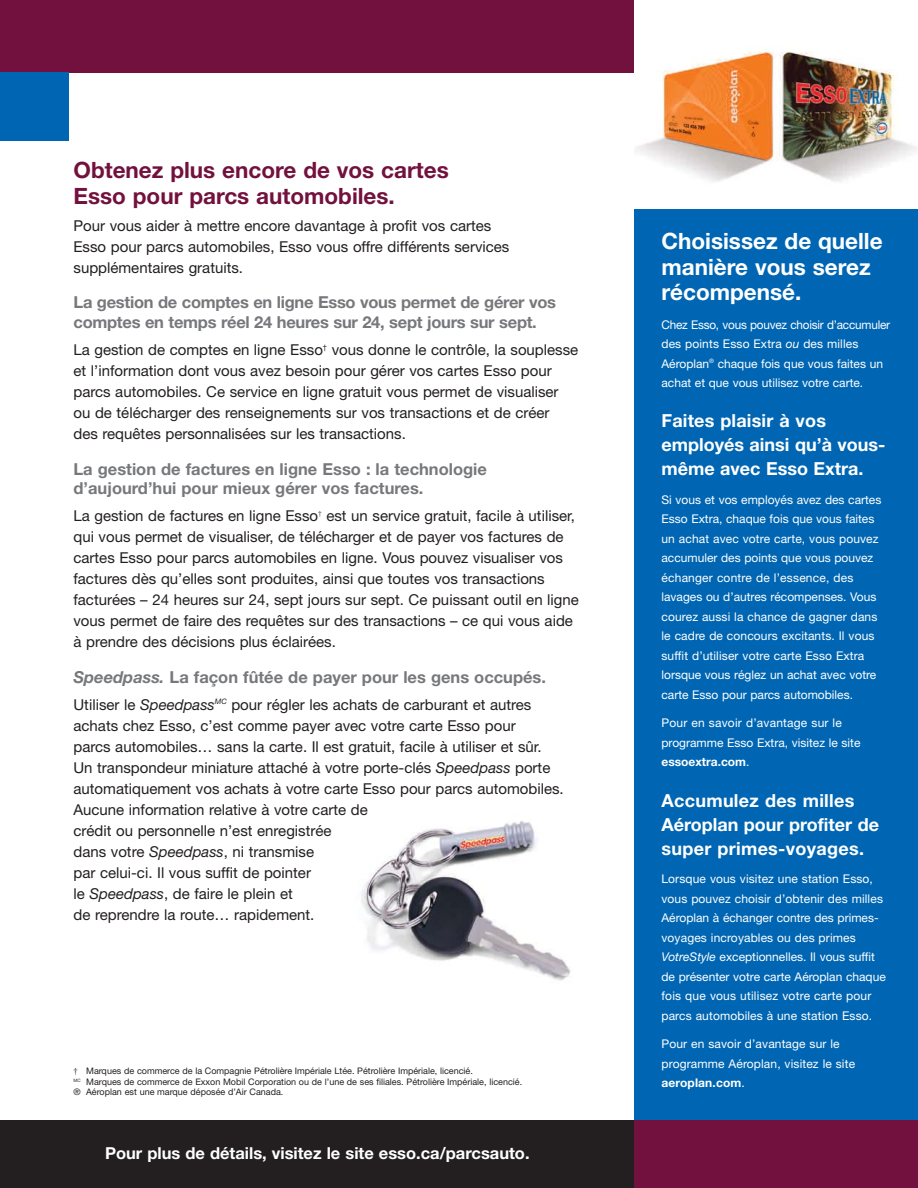
<style>
.page{position:relative;width:918px;height:1188px;background:#fff}
.page>*{position:absolute;margin:0;border:0;box-sizing:border-box;transform-origin:0 0}
.t1{font:700 22.5px/25.5px "Helvetica Neue";color:#72113d}
.t2{font:700 22.5px/25.5px "Helvetica Neue";color:#fff}
.t3{font:700 18px/24px "Helvetica Neue";color:#fff}
.t4{font:700 16.5px/19.5px "Helvetica Neue";color:#77787b}
.t5{font:700 16.5px "Helvetica Neue";color:#fff}
.t6{font:15px/21px "Helvetica Neue";color:#231f20}
.t7{font:12px/19.5px "Helvetica Neue";color:#fff}
.t8{font:9px/10.5px "Helvetica Neue";color:#231f20}
.s1{font-style:italic}
.s2{font-family:"Adobe Garamond"}
.s3{font-weight:700}
</style>
<div class="page">
<div style="left:0;top:0;width:918px;height:73px;background:#72113d"></div>
<div style="left:0;top:72px;width:68px;height:69px;background:#0066b3"></div>
<div style="left:0;top:1120px;width:918px;height:68px;background:#231f20"></div>
<img style="left:361px;top:821px;width:210px;height:160px">
<div style="left:634px;top:0;width:284px;height:1188px;background:#0066b3"></div>
<div style="left:634px;top:1120px;width:284px;height:68px;background:#72113d"></div>
<div style="left:634px;top:0;width:284px;height:208px;background:#fff"></div>
<img style="left:635px;top:51px;width:282px;height:131px">
<h1 class="t1" style="left:74px;top:159px;width:377px">Obtenez plus encore de vos cartes<br>Esso pour parcs automobiles.</h1>
<p class="t6" style="left:74px;top:216px;width:437px">Pour vous aider à mettre encore davantage à profit vos cartes<br>Esso pour parcs automobiles, Esso vous offre différents services supplémentaires gratuits.</p>
<p class="t4" style="left:74px;top:294px;width:484px">La gestion de comptes en ligne Esso vous permet de gérer vos comptes en temps réel 24 heures sur 24, sept jours sur sept.</p>
<p class="t6" style="left:73px;top:340px;width:506px">La gestion de comptes en ligne Esso<sup>†</sup> vous donne le contrôle, la souplesse et l’information dont vous avez besoin pour gérer vos cartes Esso pour parcs automobiles. Ce service en ligne gratuit vous permet de visualiser ou de télécharger des renseignements sur vos transactions et de créer<br>des requêtes personnalisées sur les transactions.</p>
<p class="t4" style="left:74px;top:460px;width:415px">La gestion de factures en ligne Esso : la technologie d’aujourd’hui pour mieux gérer vos factures.</p>
<p class="t6" style="left:73px;top:507px;width:507px">La gestion de factures en ligne Esso<sup>†</sup> est un service gratuit, facile à utiliser, qui vous permet de visualiser, de télécharger et de payer vos factures de cartes Esso pour parcs automobiles en ligne. Vous pouvez visualiser vos factures dès qu’elles sont produites, ainsi que toutes vos transactions facturées – 24 heures sur 24, sept jours sur sept. Ce puissant outil en ligne vous permet de faire des requêtes sur des transactions – ce qui vous aide à prendre des décisions plus éclairées.</p>
<p class="t4" style="left:74px;top:669px;width:474px"><span class="s1">Speedpass.</span> La façon fûtée de payer pour les gens occupés.</p>
<p class="t6" style="left:74px;top:695px;width:492px">Utiliser le <span class="s1">Speedpass</span><sup>MC</sup> pour régler les achats de carburant et autres achats chez Esso, c’est comme payer avec votre carte Esso pour<br>parcs automobiles… sans la carte. Il est gratuit, facile à utiliser et sûr.<br>Un transpondeur miniature attaché à votre porte-clés <span class="s1">Speedpass</span> porte automatiquement vos achats à votre carte Esso pour parcs automobiles.<br>Aucune information relative à votre carte de<br>crédit ou personnelle n’est enregistrée<br>dans votre <span class="s1">Speedpass</span>, ni transmise<br>par celui-ci. Il vous suffit de pointer<br>le <span class="s1">Speedpass</span>, de faire le plein et<br>de reprendre la route… rapidement.</p>
<p class="t8" style="left:73px;top:1067px;width:450px"><span class="s2">†</span> Marques de commerce de la Compagnie Pétrolière Impériale Ltée. Pétrolière Impériale, licencié.<br><sup>MC</sup> Marques de commerce de Exxon Mobil Corporation ou de l’une de ses filiales. Pétrolière Impériale, licencié. ® Aéroplan est une marque déposée d’Air Canada.</p>
<p class="t5" style="left:105px;top:1147px;width:426px">Pour plus de détails, visitez le site esso.ca/parcsauto.</p>
<h1 class="t2" style="left:662px;top:231px;width:223px">Choisissez de quelle manière vous serez récompensé.</h1>
<p class="t7" style="left:661px;top:316px;width:230px">Chez Esso, vous pouvez choisir d’accumuler des points Esso Extra <span class="s1">ou</span> des milles Aéroplan<sup>®</sup> chaque fois que vous faites un achat et que vous utilisez votre carte.</p>
<p class="t3" style="left:662px;top:411px;width:226px">Faites plaisir à vos employés ainsi qu’à vous&shy;même avec Esso Extra.</p>
<p class="t7" style="left:662px;top:491px;width:221px">Si vous et vos employés avez des cartes Esso Extra, chaque fois que vous faites un achat avec votre carte, vous pouvez accumuler des points que vous pouvez échanger contre de l’essence, des lavages ou d’autres récompenses. Vous courez aussi la chance de gagner dans le cadre de concours excitants. Il vous suffit d’utiliser votre carte Esso Extra lorsque vous réglez un achat avec votre carte Esso pour parcs automobiles.</p>
<p class="t7" style="left:662px;top:715px;width:201px">Pour en savoir d’avantage sur le programme Esso Extra, visitez le site <span class="s3">essoextra.com</span>.</p>
<p class="t3" style="left:662px;top:790px;width:219px">Accumulez des milles<br>Aéroplan pour profiter de super primes-voyages.</p>
<p class="t7" style="left:662px;top:870px;width:226px">Lorsque vous visitez une station Esso, vous pouvez choisir d’obtenir des milles Aéroplan à échanger contre des primes&shy;voyages incroyables ou des primes <span class="s1">VotreStyle</span> exceptionnelles. Il vous suffit de présenter votre carte Aéroplan chaque fois que vous utilisez votre carte pour parcs automobiles à une station Esso.</p>
<p class="t7" style="left:662px;top:1035px;width:195px">Pour en savoir d’avantage sur le programme Aéroplan, visitez le site <span class="s3">aeroplan.com</span>.</p>
</div>
